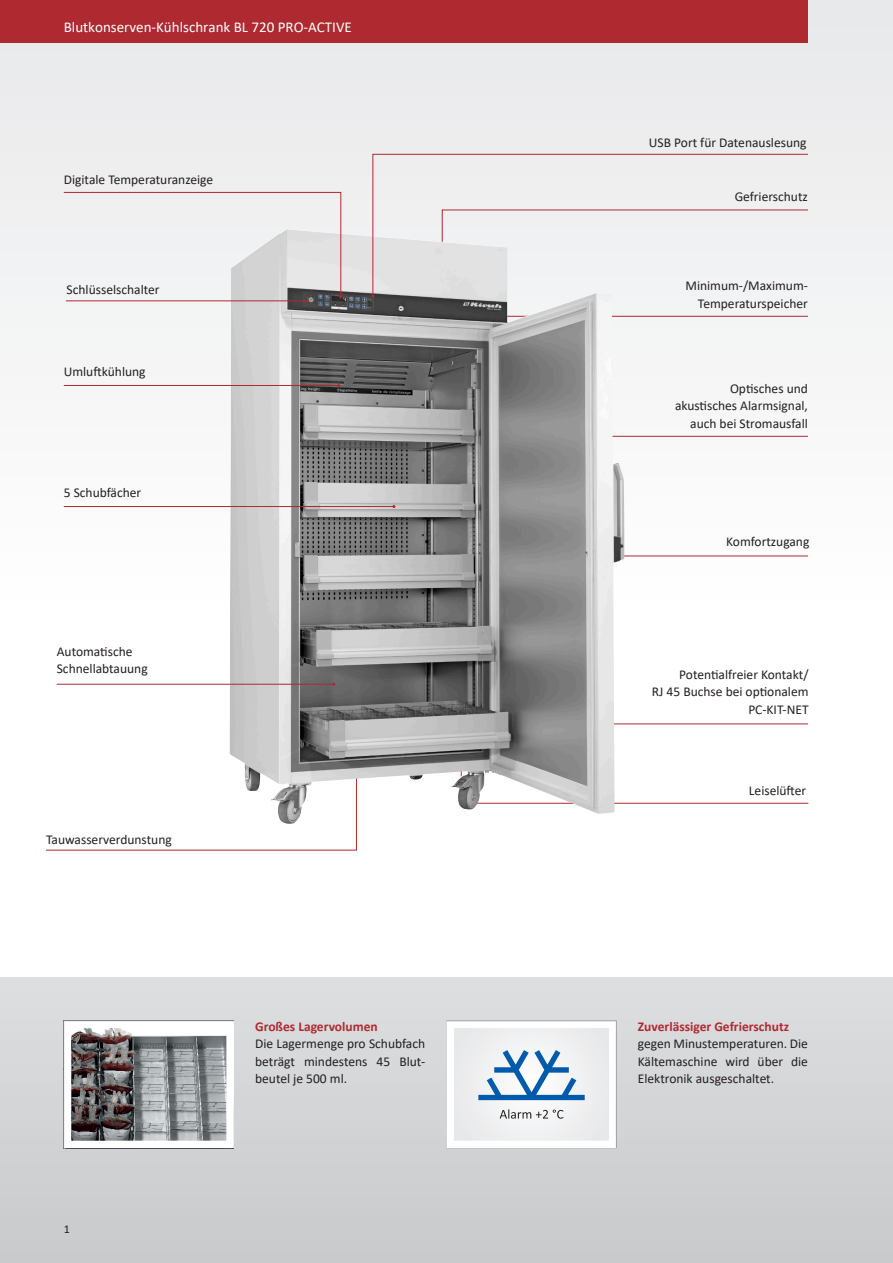
<style>
.page{position:relative;width:893px;height:1263px;background:#fff}
.page>*{position:absolute;margin:0;border:0;box-sizing:border-box;transform-origin:0 0}
.t1{font:15px "Calibri";color:#fff}
.Fließtext_9_pt_-_2_m{font:13.5px/17.5px "Calibri";color:#231f20;text-align:right}
.t2{font:700 13.5px "Calibri";color:#ae2a30}
.t3{font:12px "Calibri";color:#231f20}
</style>
<div class="page">
<div style="left:0;top:0;width:893px;height:617px;background:#f3f4f4"></div>
<hr style="left:617px;top:556px;width:191px;height:1px;background:#ae2a30">
<hr style="left:392px;top:723px;width:416px;height:1px;background:#ae2a30">
<svg style="left:614px;top:767px;width:195px;height:37px"></svg>
<svg style="left:46px;top:824px;width:311px;height:27px"></svg>
<hr style="left:392px;top:316px;width:416px;height:1px;background:#ae2a30">
<hr style="left:392px;top:436px;width:416px;height:1px;background:#ae2a30">
<img style="left:230px;top:234px;width:384px;height:590px">
<div style="left:0;top:977px;width:893px;height:286px;background:#d1d2d4"></div>
<svg style="left:63px;top:1020px;width:171px;height:129px;background:#99999a"></svg>
<div style="left:0;top:0;width:808px;height:43px;background:#ae2a30"></div>
<svg style="left:446px;top:1020px;width:171px;height:129px;background:#eff0f0"></svg>
<svg style="left:478px;top:1050px;width:107px;height:50px;background:#a8c4de"></svg>
<svg style="left:500px;top:1109px;width:63px;height:10px"></svg>
<hr style="left:57px;top:684px;width:277px;height:1px;background:#ae2a30">
<svg style="left:63px;top:192px;width:279px;height:110px"></svg>
<hr style="left:64px;top:385px;width:275px;height:1px;background:#ae2a30">
<hr style="left:64px;top:506px;width:330px;height:1px;background:#ae2a30">
<svg style="left:372px;top:154px;width:436px;height:143px"></svg>
<p class="t1" style="left:64px;top:17px;width:290px">Blutkonserven-Kühlschrank BL 720 PRO-ACTIVE</p>
<p class="Fließtext_9_pt_-_2_m" style="left:64px;top:170px;width:151px">Digitale Temperaturanzeige</p>
<p class="Fließtext_9_pt_-_2_m" style="left:67px;top:280px;width:95px">Schlüsselschalter</p>
<p class="Fließtext_9_pt_-_2_m" style="left:64px;top:362px;width:83px">Umluftkühlung</p>
<p class="Fließtext_9_pt_-_2_m" style="left:64px;top:484px;width:79px">5 Schubfächer</p>
<p class="Fließtext_9_pt_-_2_m" style="left:57px;top:642px;width:92px;text-align:left">Automatische<br>Schnellabtauung</p>
<p class="Fließtext_9_pt_-_2_m" style="left:46px;top:830px;width:127px">Tauwasserverdunstung</p>
<p class="t3" style="left:64px;top:1221px;width:8px">1</p>
<p class="t2" style="left:255px;top:1017px;width:124px">Großes Lagervolumen</p>
<p class="Fließtext_9_pt_-_2_m" style="left:255px;top:1035px;width:172px;text-align:justify">Die Lagermenge pro Schubfach beträgt mindestens 45 Blut&shy;beutel je 500 ml.</p>
<p class="Fließtext_9_pt_-_2_m" style="left:649px;top:133px;width:159px">USB Port für Datenauslesung</p>
<p class="Fließtext_9_pt_-_2_m" style="left:735px;top:188px;width:75px">Gefrierschutz</p>
<p class="Fließtext_9_pt_-_2_m" style="left:685px;top:277px;width:124px">Minimum-/Maximum-<br>Temperaturspeicher</p>
<p class="Fließtext_9_pt_-_2_m" style="left:675px;top:379px;width:134px">Optisches und akustisches Alarmsignal, auch bei Stromausfall</p>
<p class="Fließtext_9_pt_-_2_m" style="left:726px;top:532px;width:85px">Komfortzugang</p>
<p class="Fließtext_9_pt_-_2_m" style="left:652px;top:665px;width:158px">Potentialfreier Kontakt/<br>RJ 45 Buchse bei optionalem<br>PC-KIT-NET</p>
<p class="Fließtext_9_pt_-_2_m" style="left:749px;top:782px;width:59px">Leiselüfter</p>
<p class="t2" style="left:638px;top:1017px;width:153px">Zuverlässiger Gefrierschutz</p>
<p class="Fließtext_9_pt_-_2_m" style="left:638px;top:1035px;width:172px;text-align:justify">gegen Minustemperaturen. Die Kältemaschine wird über die Elektronik ausgeschaltet.</p>
</div>
